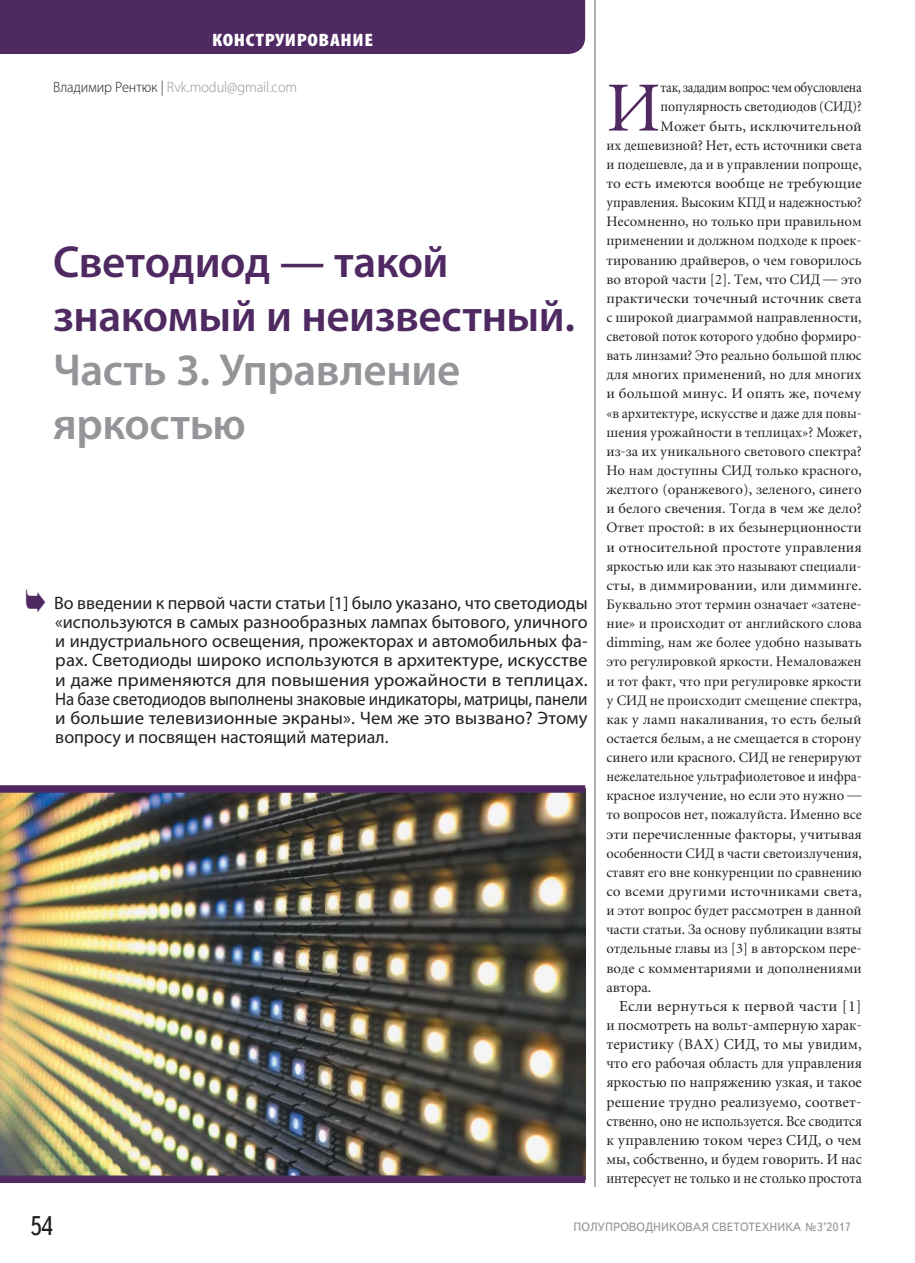
<style>
.page{position:relative;width:915px;height:1263px;background:#fff}
.page>*{position:absolute;margin:0;border:0;box-sizing:border-box;transform-origin:0 0}
.t1{font:69.15px "Miniature";color:#4f2a62}
.t2{font:600 45px/54px "Myriad Pro";letter-spacing:-.01em;color:#4f2a62}
.t3{font:600 45px/54px "Myriad Pro";letter-spacing:-.01em;color:#939598}
.t4{font:27px "Text Book C";color:#231f20;scale:.9 1}
.t5{font:18px/19.2px "Myriad Pro";color:#231f20;text-align:justify}
.t6{font:900 condensed 18px "Myriad Pro";letter-spacing:.03em;color:#fff;scale:1.17 1}
.t7{font:15px/19.2px "Miniature";letter-spacing:-.005em;color:#231f20;text-align:justify;scale:1.04 1}
.t8{font:300 15px "Myriad Pro";color:#939598;scale:.95 1}
.t9{font:14.25px "Miniature";color:#231f20}
.t10{font:14.25px "Miniature";color:#231f20;scale:.95 1}
.t11{font:14.25px "Miniature";color:#231f20;scale:1.04 1}
.t12{font:14.25px "Miniature";color:#231f20;scale:.94 1}
.t13{font:14.25px "Miniature";color:#231f20;scale:1.05 1}
.t14{font:14.25px "Miniature";letter-spacing:-.025em;color:#231f20;scale:.9 1}
.t15{font:12px "Text Book C";color:#939598}
.s1{color:#231f20}
</style>
<div class="page">
<div style="left:0;top:0;width:585px;height:54px;background:#4f2a62"></div>
<img style="left:0;top:785px;width:586px;height:398px">
<hr style="left:594px;top:0;width:1px;height:1187px;background:#939598">
<p class="t6" style="left:212px;top:29px;width:139px">КОНСТРУИРОВАНИЕ</p>
<p class="t8" style="left:53px;top:82px;width:258px"><span class="s1">Владимир Рентюк |</span> Rvk.modul@gmail.com</p>
<h2 class="t2" style="left:53px;top:234px;width:523px">Светодиод — такой знакомый и неизвестный.</h2>
<h2 class="t3" style="left:53px;top:342px;width:408px">Часть 3. Управление яркостью</h2>
<p class="t5" style="left:54px;top:595px;width:535px">Во введении к первой части статьи [1] было указано, что светодиоды «используются в самых разнообразных лампах бытового, уличного и индустриального освещения, прожекторах и автомобильных фа&shy;рах. Светодиоды широко используются в архитектуре, искусстве и даже применяются для повышения урожайности в теплицах.<br>На базе светодиодов выполнены знаковые индикаторы, матрицы, панели и большие телевизионные экраны». Чем же это вызвано? Этому вопросу и посвящен настоящий материал.</p>
<h1 class="t1" style="left:606px;top:81px;width:56px">И</h1>
<p class="t14" style="left:660px;top:82px;width:225px">так, зададим вопрос: чем обусловлена</p>
<p class="t12" style="left:660px;top:101px;width:215px">популярность светодиодов (СИД)?</p>
<p class="t11" style="left:660px;top:120px;width:195px">Может быть, исключительной</p>
<p class="t9" style="left:606px;top:140px;width:257px">их дешевизной? Нет, есть источники света</p>
<p class="t9" style="left:606px;top:159px;width:257px">и подешевле, да и в управлении попроще,</p>
<p class="t9" style="left:606px;top:178px;width:257px">то есть имеются вообще не требующие</p>
<p class="t12" style="left:606px;top:197px;width:273px">управления. Высоким КПД и надежностью?</p>
<p class="t9" style="left:606px;top:216px;width:257px">Несомненно, но только при правильном</p>
<p class="t9" style="left:606px;top:235px;width:257px">применении и должном подходе к проек-</p>
<p class="t9" style="left:606px;top:254px;width:257px">тированию драйверов, о чем говорилось</p>
<p class="t9" style="left:606px;top:273px;width:257px">во второй части [2]. Тем, что СИД — это</p>
<p class="t11" style="left:606px;top:293px;width:247px">практически точечный источник света</p>
<p class="t9" style="left:606px;top:312px;width:257px">с широкой диаграммой направленности,</p>
<p class="t10" style="left:606px;top:331px;width:270px">световой поток которого удобно формиро-</p>
<p class="t9" style="left:606px;top:350px;width:257px">вать линзами? Это реально большой плюс</p>
<p class="t9" style="left:606px;top:369px;width:257px">для многих применений, но для многих</p>
<p class="t11" style="left:606px;top:388px;width:247px">и большой минус. И опять же, почему</p>
<p class="t10" style="left:606px;top:407px;width:270px">«в архитектуре, искусстве и даже для повы-</p>
<p class="t9" style="left:606px;top:427px;width:257px">шения урожайности в теплицах»? Может,</p>
<p class="t9" style="left:606px;top:446px;width:257px">из-за их уникального светового спектра?</p>
<p class="t9" style="left:606px;top:465px;width:257px">Но нам доступны СИД только красного,</p>
<p class="t9" style="left:606px;top:484px;width:257px">желтого (оранжевого), зеленого, синего</p>
<p class="t9" style="left:606px;top:503px;width:257px">и белого свечения. Тогда в чем же дело?</p>
<p class="t9" style="left:606px;top:522px;width:257px">Ответ простой: в их безынерционности</p>
<p class="t9" style="left:606px;top:541px;width:257px">и относительной простоте управления</p>
<p class="t9" style="left:606px;top:560px;width:257px">яркостью или как это называют специали-</p>
<p class="t13" style="left:606px;top:580px;width:244px">сты, в диммировании, или димминге.</p>
<p class="t9" style="left:606px;top:599px;width:257px">Буквально этот термин означает «затене-</p>
<p class="t9" style="left:606px;top:618px;width:257px">ние» и происходит от английского слова</p>
<p class="t9" style="left:606px;top:637px;width:257px">dimming, нам же более удобно называть</p>
<p class="t9" style="left:606px;top:656px;width:257px">это регулировкой яркости. Немаловажен</p>
<p class="t9" style="left:606px;top:675px;width:257px">и тот факт, что при регулировке яркости</p>
<p class="t9" style="left:606px;top:694px;width:257px">у СИД не происходит смещение спектра,</p>
<p class="t9" style="left:606px;top:714px;width:257px">как у ламп накаливания, то есть белый</p>
<p class="t9" style="left:606px;top:733px;width:257px">остается белым, а не смещается в сторону</p>
<p class="t9" style="left:606px;top:752px;width:257px">синего или красного. СИД не генерируют</p>
<p class="t10" style="left:606px;top:771px;width:270px">нежелательное ультрафиолетовое и инфра-</p>
<p class="t9" style="left:606px;top:790px;width:257px">красное излучение, но если это нужно —</p>
<p class="t9" style="left:606px;top:809px;width:257px">то вопросов нет, пожалуйста. Именно все</p>
<p class="t9" style="left:606px;top:828px;width:257px">эти перечисленные факторы, учитывая</p>
<p class="t9" style="left:606px;top:847px;width:257px">особенности СИД в части светоизлучения,</p>
<p class="t9" style="left:606px;top:867px;width:257px">ставят его вне конкуренции по сравнению</p>
<p class="t13" style="left:606px;top:886px;width:244px">со всеми другими источниками света,</p>
<p class="t9" style="left:606px;top:905px;width:257px">и этот вопрос будет рассмотрен в данной</p>
<p class="t9" style="left:606px;top:924px;width:257px">части статьи. За основу публикации взяты</p>
<p class="t9" style="left:606px;top:943px;width:257px">отдельные главы из [3] в авторском пере-</p>
<p class="t9" style="left:606px;top:962px;width:257px">воде с комментариями и дополнениями</p>
<p class="t9" style="left:606px;top:981px;width:46px">автора.</p>
<p class="t7" style="left:606px;top:998px;width:247px;text-indent:13px">Если вернуться к первой части [1] и посмотреть на вольт-амперную харак&shy;теристику (ВАХ) СИД, то мы увидим, что его рабочая область для управления яркостью по напряжению узкая, и такое решение трудно реализуемо, соответ&shy;ственно, оно не используется. Все сводится к управлению током через СИД, о чем мы, собственно, и будем говорить. И нас интересует не только и не столько простота</p>
<h3 class="t4" style="left:30px;top:1211px;width:27px">54</h3>
<p class="t15" style="left:573px;top:1220px;width:279px">ПОЛУПРОВОДНИКОВАЯ СВЕТОТЕХНИКА №3’2017</p>
</div>
